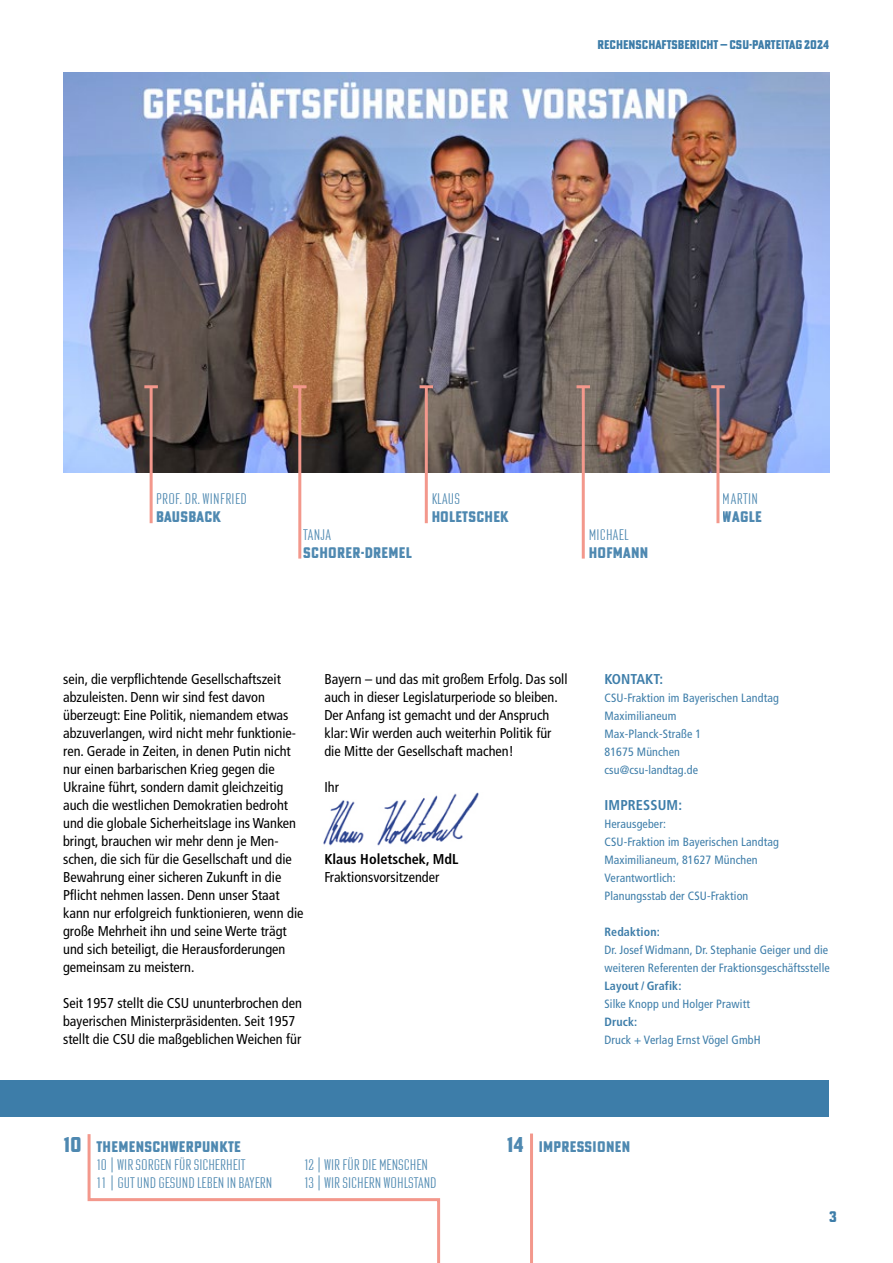
<style>
.page{position:relative;width:893px;height:1263px;background:#fff}
.page>*{position:absolute;margin:0;border:0;box-sizing:border-box;transform-origin:0 0}
.t1{font:300 15px/18px "Poster Gothic Ex Cond ATF";color:#3d7da9}
.t2{font:800 15px "Poster Gothic Ex Cond ATF";letter-spacing:.02em;color:#3d7da9}
.t3{font:300 15px "Poster Gothic Ex Cond ATF";letter-spacing:.02em;color:#3d7da9}
.t4{font:condensed 14.25px/18px "Frutiger LT Pro";color:#000}
.t5{font:700 condensed 14.25px "Frutiger LT Pro";color:#000}
.t6{font:700 condensed 14.25px "Frutiger LT Pro";letter-spacing:.01em;color:#3d7da9}
.t7{font:800 12.3px "Poster Gothic Ex Cond ATF";color:#3d7da9}
.t8{font:condensed 12px/18px "Frutiger LT Pro";letter-spacing:.01em;color:#3d7da9}
.t9{font:700 condensed 12px "Frutiger LT Pro";letter-spacing:.01em;color:#3d7da9}
.s1{font-size:21px}
</style>
<div class="page">
<img style="left:63px;top:72px;width:767px;height:400px">
<div style="left:0;top:1080px;width:829px;height:36px;background:#3d7da9"></div>
<hr style="left:150px;top:387px;width:3px;height:136px;background:#f3988c">
<hr style="left:144px;top:385px;width:14px;height:3px;background:#f3988c">
<hr style="left:298px;top:387px;width:3px;height:172px;background:#f3988c">
<hr style="left:293px;top:385px;width:14px;height:3px;background:#f3988c">
<hr style="left:582px;top:387px;width:3px;height:172px;background:#f3988c">
<hr style="left:576px;top:385px;width:14px;height:3px;background:#f3988c">
<hr style="left:425px;top:387px;width:3px;height:136px;background:#f3988c">
<svg style="left:420px;top:385px;width:13px;height:3px"></svg>
<hr style="left:716px;top:387px;width:3px;height:136px;background:#f3988c">
<hr style="left:711px;top:385px;width:14px;height:3px;background:#f3988c">
<svg style="left:87px;top:1134px;width:354px;height:129px"></svg>
<hr style="left:530px;top:1133px;width:3px;height:130px;background:#f3988c">
<img style="left:323px;top:792px;width:156px;height:54px">
<p class="t7" style="left:598px;top:36px;width:233px">RECHENSCHAFTSBERICHT — CSU-PARTEITAG 2024</p>
<p class="t3" style="left:156px;top:489px;width:92px">PROF. DR. WINFRIED</p>
<p class="t2" style="left:156px;top:507px;width:66px">BAUSBACK</p>
<p class="t1" style="left:303px;top:526px;width:29px">TANJA</p>
<p class="t2" style="left:303px;top:543px;width:110px">SCHORER-DREMEL</p>
<p class="t1" style="left:431px;top:490px;width:30px">KLAUS</p>
<p class="t2" style="left:431px;top:507px;width:79px">HOLETSCHEK</p>
<p class="t3" style="left:589px;top:525px;width:42px">MICHAEL</p>
<p class="t2" style="left:589px;top:543px;width:61px">HOFMANN</p>
<p class="t1" style="left:723px;top:490px;width:37px">MARTIN</p>
<p class="t2" style="left:723px;top:507px;width:40px">WAGLE</p>
<p class="t4" style="left:63px;top:670px;width:242px">sein, die verpflichtende Gesellschaftszeit abzuleisten. Denn wir sind fest davon überzeugt: Eine Politik, niemandem etwas abzuverlangen, wird nicht mehr funktionie&shy;ren. Gerade in Zeiten, in denen Putin nicht nur einen barbarischen Krieg gegen die Ukraine führt, sondern damit gleichzeitig auch die westlichen Demokratien bedroht und die globale Sicherheitslage ins Wanken bringt, brauchen wir mehr denn je Men&shy;schen, die sich für die Gesellschaft und die Bewahrung einer sicheren Zukunft in die Pflicht nehmen lassen. Denn unser Staat kann nur erfolgreich funktionieren, wenn die große Mehrheit ihn und seine Werte trägt und sich beteiligt, die Herausforderungen gemeinsam zu meistern.</p>
<p class="t4" style="left:63px;top:994px;width:240px">Seit 1957 stellt die CSU ununterbrochen den bayerischen Ministerpräsidenten. Seit 1957 stellt die CSU die maßgeblichen Weichen für</p>
<p class="t4" style="left:324px;top:670px;width:245px">Bayern – und das mit großem Erfolg. Das soll auch in dieser Legislaturperiode so bleiben.<br>Der Anfang ist gemacht und der Anspruch klar: Wir werden auch weiterhin Politik für die Mitte der Gesellschaft machen!</p>
<p class="t4" style="left:324px;top:778px;width:16px">Ihr</p>
<p class="t5" style="left:324px;top:851px;width:136px">Klaus Holetschek, MdL</p>
<p class="t4" style="left:324px;top:868px;width:116px">Fraktionsvorsitzender</p>
<p class="t6" style="left:604px;top:671px;width:60px">KONTAKT:</p>
<p class="t8" style="left:604px;top:689px;width:176px">CSU-Fraktion im Bayerischen Landtag<br>Maximilianeum<br>Max-Planck-Straße 1<br>81675 München<br>csu@csu-landtag.de</p>
<p class="t6" style="left:604px;top:797px;width:79px">IMPRESSUM:</p>
<p class="t8" style="left:604px;top:815px;width:176px">Herausgeber:<br>CSU-Fraktion im Bayerischen Landtag<br>Maximilianeum, 81627 München<br>Verantwortlich:<br>Planungsstab der CSU-Fraktion</p>
<p class="t9" style="left:604px;top:925px;width:57px">Redaktion:</p>
<p class="t8" style="left:604px;top:941px;width:227px">Dr. Josef Widmann, Dr. Stephanie Geiger und die weiteren Referenten der Fraktionsgeschäftsstelle</p>
<p class="t9" style="left:604px;top:979px;width:79px">Layout / Grafik:</p>
<p class="t8" style="left:604px;top:995px;width:147px">Silke Knopp und Holger Prawitt</p>
<p class="t9" style="left:604px;top:1015px;width:34px">Druck:</p>
<p class="t8" style="left:604px;top:1031px;width:158px">Druck + Verlag Ernst Vögel GmbH</p>
<p class="t2" style="left:64px;top:1137px;width:179px"><span class="s1">10</span> THEMENSCHWERPUNKTE</p>
<p class="t2" style="left:507px;top:1137px;width:125px"><span class="s1">14</span> IMPRESSIONEN</p>
<p class="t1" style="left:97px;top:1156px;width:177px">10 | WIR SORGEN FÜR SICHERHEIT<br>11 | GUT UND GESUND LEBEN IN BAYERN</p>
<p class="t1" style="left:305px;top:1156px;width:133px">12 | WIR FÜR DIE MENSCHEN<br>13 | WIR SICHERN WOHLSTAND</p>
<p class="t2" style="left:829px;top:1206px;width:9px">3</p>
</div>
